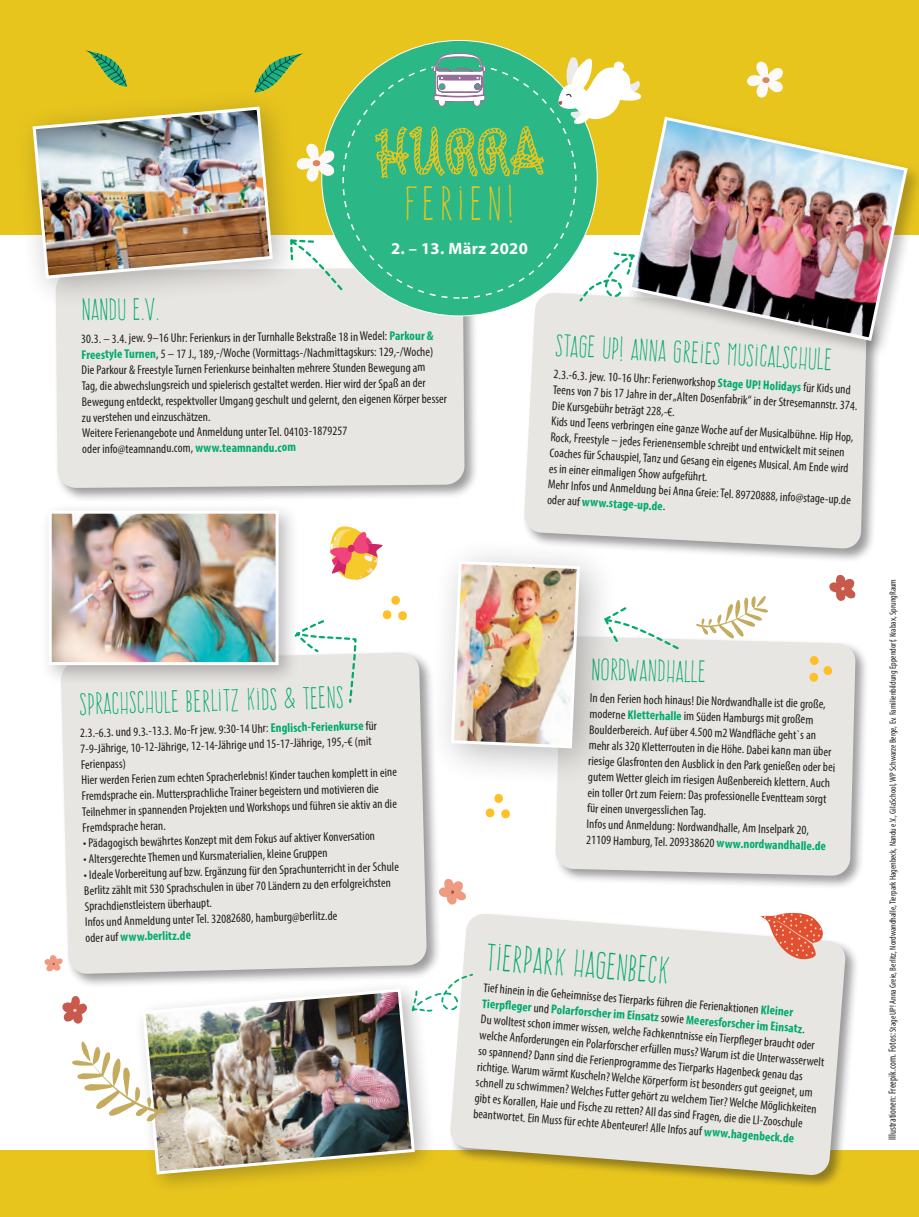
<style>
.page{position:relative;width:919px;height:1217px;background:#fff}
.page>*{position:absolute;margin:0;border:0;box-sizing:border-box;transform-origin:0 0}
.t1{font:72px "Reeperbahn";color:#e8c51d}
.t2{font:42px "Frente H1";letter-spacing:.12em;color:#e8c51d}
.t3{font:33px "Frente H1";color:#00ab6b}
.t4{font:27px "Frente H1";color:#00ab6b}
.t5{font:700 16.5px "Myriad Pro";letter-spacing:.02em;color:#fff}
.t6{font:condensed 12.75px/15.8px "Myriad Pro";color:#231f20}
.t7{font:condensed 9px "Myriad Pro";color:#231f20}
.s1{font-weight:700;color:#00ab6b}
.s2{font-size:10.5px}
</style>
<div class="page">
<div style="left:0;top:0;width:918px;height:235px;background:#e8c51d"></div>
<div style="left:53px;top:265px;width:426px;height:238px;background:#231f20;opacity:.45"></div>
<div style="left:56px;top:303px;width:408px;height:185px;background:#e8e6e3"></div>
<div style="left:0;top:1150px;width:918px;height:66px;background:#e8c51d"></div>
<div style="left:522px;top:290px;width:359px;height:272px;background:#231f20;opacity:.45"></div>
<div style="left:523px;top:303px;width:343px;height:246px;background:#e8e6e3"></div>
<div style="left:625px;top:114px;width:293px;height:243px;background:#231f20;opacity:.3"></div>
<svg style="left:626px;top:115px;width:283px;height:227px"></svg>
<div style="left:59px;top:650px;width:382px;height:338px;background:#231f20;opacity:.45"></div>
<div style="left:61px;top:652px;width:366px;height:321px;background:#e8e6e3"></div>
<div style="left:553px;top:634px;width:316px;height:255px;background:#231f20;opacity:.45"></div>
<div style="left:555px;top:636px;width:300px;height:239px;background:#e8e6e3"></div>
<div style="left:427px;top:537px;width:192px;height:250px;background:#231f20;opacity:.3"></div>
<img style="left:449px;top:559px;width:132px;height:190px">
<svg style="left:602px;top:605px;width:78px;height:46px"></svg>
<div style="left:448px;top:911px;width:411px;height:277px;background:#231f20;opacity:.45"></div>
<svg style="left:449px;top:912px;width:396px;height:263px;background:#e7e3d9"></svg>
<div style="left:133px;top:978px;width:303px;height:217px;background:#231f20;opacity:.3"></div>
<img style="left:141px;top:986px;width:275px;height:189px">
<div style="left:40px;top:501px;width:259px;height:184px;background:#231f20;opacity:.3"></div>
<img style="left:53px;top:514px;width:221px;height:147px">
<div style="left:49px;top:510px;width:229px;height:155px;border:3px solid #fff"></div>
<svg style="left:292px;top:618px;width:65px;height:86px"></svg>
<svg style="left:410px;top:972px;width:64px;height:40px"></svg>
<svg style="left:382px;top:610px;width:25px;height:10px"></svg>
<svg style="left:391px;top:595px;width:9px;height:9px"></svg>
<svg style="left:485px;top:808px;width:25px;height:10px"></svg>
<svg style="left:494px;top:794px;width:9px;height:8px"></svg>
<svg style="left:806px;top:653px;width:28px;height:30px"></svg>
<svg style="left:760px;top:912px;width:65px;height:50px;background:#e89c8a"></svg>
<svg style="left:330px;top:526px;width:53px;height:54px"></svg>
<svg style="left:439px;top:878px;width:27px;height:26px"></svg>
<svg style="left:829px;top:574px;width:26px;height:27px"></svg>
<svg style="left:72px;top:1038px;width:95px;height:84px"></svg>
<svg style="left:696px;top:596px;width:73px;height:43px"></svg>
<svg style="left:62px;top:996px;width:25px;height:28px"></svg>
<svg style="left:44px;top:954px;width:19px;height:17px"></svg>
<div style="left:13px;top:87px;width:292px;height:223px;background:#231f20;opacity:.3"></div>
<img style="left:31px;top:43px;width:832px;height:260px">
<h1 class="t1" style="left:375px;top:115px;width:170px">HURRA</h1>
<h2 class="t2" style="left:405px;top:180px;width:111px">FERIEN!</h2>
<p class="t5" style="left:391px;top:237px;width:138px">2. – 13. März 2020</p>
<h3 class="t4" style="left:81px;top:295px;width:80px;rotate:-1deg">NANDU E.V.</h3>
<p class="t6" style="left:81px;top:332px;width:366px;rotate:-1deg">30.3. – 3.4. jew. 9–16 Uhr: Ferienkurs in der Turnhalle Bekstraße 18 in Wedel: <span class="s1">Parkour &amp; Freestyle Turnen</span>, 5 – 17 J., 189,-/Woche (Vormittags-/Nachmittagskurs: 129,-/Woche)<br>Die Parkour &amp; Freestyle Turnen Ferienkurse beinhalten mehrere Stunden Bewegung am<br>Tag, die abwechslungsreich und spielerisch gestaltet werden. Hier wird der Spaß an der Bewegung entdeckt, respektvoller Umgang geschult und gelernt, den eigenen Körper besser</p>
<p class="t6" style="left:82px;top:409px;width:266px;line-height:16.4px;rotate:-1deg">zu verstehen und einzuschätzen.<br>Weitere Ferienangebote und Anmeldung unter Tel. 04103-1879257</p>
<p class="t6" style="left:82px;top:441px;width:215px;rotate:-1deg">oder info@teamnandu.com, <span class="s1">www.teamnandu.com</span></p>
<h3 class="t4" style="left:556px;top:330px;width:278px;rotate:3deg">STAGE UP! ANNA GREIES MUSICALSCHULE</h3>
<p class="t6" style="left:554px;top:366px;width:306px;rotate:3deg">2.3.-6.3. jew. 10-16 Uhr: Ferienworkshop <span class="s1">Stage UP! Holidays</span> für Kids und Teens von 7 bis 17 Jahre in der „Alten Dosenfabrik“ in der Stresemannstr. 374.<br>Die Kursgebühr beträgt 228,-€.<br>Kids und Teens verbringen eine ganze Woche auf der Musicalbühne. Hip Hop, Rock, Freestyle – jedes Ferienensemble schreibt und entwickelt mit seinen Coaches für Schauspiel, Tanz und Gesang ein eigenes Musical. Am Ende wird es in einer einmaligen Show aufgeführt.<br>Mehr Infos und Anmeldung bei Anna Greie: Tel. 89720888, info@stage-up.de oder auf <span class="s1">www.stage-up.de</span>.</p>
<h3 class="t4" style="left:79px;top:689px;width:265px;rotate:-2deg">SPRACHSCHULE BERLITZ KIDS &amp; TEENS</h3>
<p class="t6" style="left:80px;top:724px;width:298px;line-height:15.3px;rotate:-1deg">2.3.-6.3. und 9.3.-13.3. Mo-Fr jew. 9:30-14 Uhr: <span class="s1">Englisch-Ferienkurse</span> für<br>7-9-Jährige, 10-12-Jährige, 12-14-Jährige und 15-17-Jährige, 195,-€ (mit</p>
<p class="t6" style="left:81px;top:756px;width:317px;line-height:14.5px;rotate:-1deg">Ferienpass)<br>Hier werden Ferien zum echten Spracherlebnis! Kinder tauchen komplett in eine</p>
<p class="t6" style="left:82px;top:786px;width:316px;line-height:16.2px;rotate:-1deg">Fremdsprache ein. Muttersprachliche Trainer begeistern und motivieren die<br>Teilnehmer in spannenden Projekten und Workshops und führen sie aktiv an die<br>Fremdsprache heran.</p>
<p class="t6" style="left:83px;top:833px;width:293px;rotate:-1deg">• Pädagogisch bewährtes Konzept mit dem Fokus auf aktiver Konversation</p>
<p class="t6" style="left:83px;top:849px;width:246px;rotate:-1deg">• Altersgerechte Themen und Kursmaterialien, kleine Gruppen</p>
<p class="t6" style="left:84px;top:864px;width:316px;line-height:16.2px;rotate:-1deg">• Ideale Vorbereitung auf bzw. Ergänzung für den Sprachunterricht in der Schule<br>Berlitz zählt mit 530 Sprachschulen in über 70 Ländern zu den erfolgreichsten<br>Sprachdienstleistern überhaupt.</p>
<p class="t6" style="left:85px;top:912px;width:254px;line-height:16.2px;rotate:-1deg">Infos und Anmeldung unter Tel. 32082680, hamburg@berlitz.de oder auf <span class="s1">www.berlitz.de</span></p>
<h3 class="t4" style="left:591px;top:653px;width:116px;rotate:2deg">NORDWANDHALLE</h3>
<p class="t6" style="left:589px;top:690px;width:249px;rotate:1deg">In den Ferien hoch hinaus! Die Nordwandhalle ist die große, moderne <span class="s1">Kletterhalle</span> im Süden Hamburgs mit großem Boulderbereich. Auf über 4.500 m2 Wandfl äche geht`s an mehr als 320 Kletterrouten in die Höhe. Dabei kann man über riesige Glasfronten den Ausblick in den Park genießen oder bei gutem Wetter gleich im riesigen Außenbereich klettern. Auch ein toller Ort zum Feiern: Das professionelle Eventteam sorgt für einen unvergesslichen Tag.<br>Infos und Anmeldung: Nordwandhalle, Am Inselpark 20, 21109 Hamburg, Tel. 209338620 <span class="s1">www.nordwandhalle.de</span></p>
<h3 class="t3" style="left:487px;top:938px;width:185px;rotate:4deg">TIERPARK HAGENBECK</h3>
<p class="t6" style="left:482px;top:980px;width:348px;rotate:4deg">Tief hinein in die Geheimnisse des Tierparks führen die Ferienaktionen <span class="s1">Kleiner<br>Tierpfl eger</span> und <span class="s1">Polarforscher im Einsatz</span> sowie <span class="s1">Meeresforscher im Einsatz</span>.<br>Du wolltest schon immer wissen, welche Fachkenntnisse ein Tierpfl eger braucht oder welche Anforderungen ein Polarforscher erfüllen muss? Warum ist die Unterwasserwelt so spannend? Dann sind die Ferienprogramme des Tierparks Hagenbeck genau das richtige. Warum wärmt Kuscheln? Welche Körperform ist besonders gut geeignet, um schnell zu schwimmen? Welches Futter gehört zu welchem Tier? Welche Möglichkeiten gibt es Korallen, Haie und Fische zu retten? All das sind Fragen, die die LI-Zooschule beantwortet. Ein Muss für echte Abenteurer! Alle Infos auf <span class="s1">www.hagenbeck.de</span></p>
<p class="t7" style="left:887px;top:1140px;width:562px;rotate:-90deg"><span class="s2">Illustrationen: Freepik.com. Fotos:</span> Stage UP! Anna Greie, Berlitz, Nordwandhalle, Tierpark Hagenbeck, Nandu e.V., GilaSchool, WP Schwarze Berge, Ev. Familienbildung Eppendorf, Krabax, SprungRaum</p>
</div>
